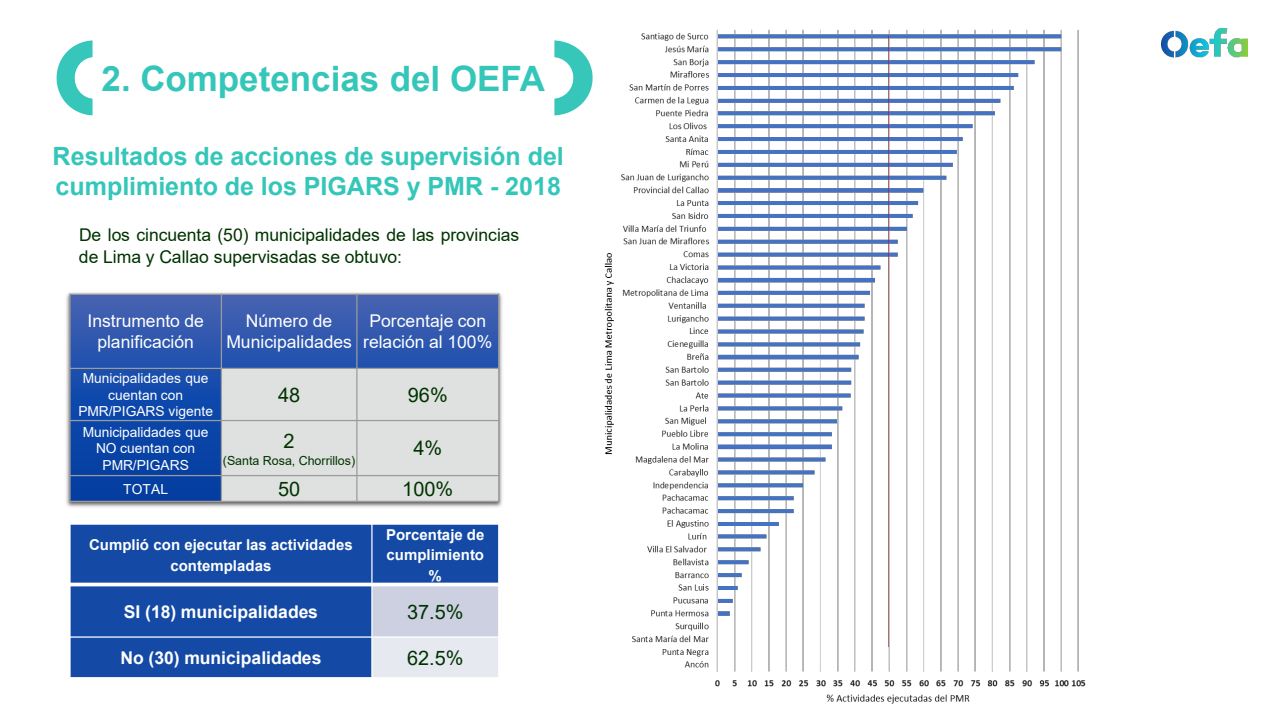
<style>
.page{position:relative;width:1280px;height:717px;background:#fff}
.page>*{position:absolute;margin:0;border:0;box-sizing:border-box;transform-origin:0 0}
.t1{font:700 35px "Arial";color:#35c6ba}
.t2{font:700 25px/30px "Arial";color:#35c6ba}
.t3{font:20px "Arial";color:#030}
.t4{font:17.5px/21px "Arial";color:#030}
.t5{font:17.5px/21px "Arial";color:#fefffe;text-align:center}
.t6{font:700 17.5px "Arial";color:#fefffe}
.t7{font:700 15px/20.8px "Arial";color:#fefffe;text-align:center}
.t8{font:13.75px/16.5px "Arial";color:#fefffe;text-align:center}
.t9{font:12.5px "Arial";color:#030}
</style>
<div class="page">
<img style="left:1162px;top:28px;width:86px;height:30px">
<div style="left:70px;top:524px;width:302px;height:60px;background:#144aa5"></div>
<div style="left:372px;top:524px;width:127px;height:60px;background:#144aa5"></div>
<div style="left:70px;top:584px;width:302px;height:52px;background:#144aa5"></div>
<div style="left:372px;top:584px;width:127px;height:52px;background:#ccd0e1"></div>
<div style="left:70px;top:636px;width:302px;height:41px;background:#144aa5"></div>
<div style="left:372px;top:636px;width:127px;height:41px;background:#e7e9f0"></div>
<hr style="left:371px;top:523px;width:2px;height:155px;background:#fefffe">
<svg style="left:71px;top:582px;width:427px;height:4px;background:#d8e1ef"></svg>
<hr style="left:69px;top:636px;width:430px;height:1px;background:#fefffe">
<hr style="left:69px;top:523px;width:2px;height:155px;background:#fefffe">
<hr style="left:498px;top:523px;width:1px;height:155px;background:#fefffe">
<hr style="left:69px;top:676px;width:430px;height:2px;background:#fefffe">
<img style="left:66px;top:292px;width:437px;height:216px">
<div style="left:70px;top:294px;width:429px;height:207px;background:linear-gradient(to bottom,#3d5fb3,#003aa1)"></div>
<div style="left:221px;top:368px;width:136px;height:52px;background:#dfe1e0"></div>
<div style="left:357px;top:368px;width:142px;height:52px;background:#dfe1e0"></div>
<div style="left:221px;top:420px;width:136px;height:55px;background:#dfe1e0"></div>
<div style="left:357px;top:420px;width:142px;height:55px;background:#dfe1e0"></div>
<div style="left:221px;top:475px;width:136px;height:26px;background:#dfe1e0"></div>
<div style="left:357px;top:475px;width:142px;height:26px;background:#dfe1e0"></div>
<hr style="left:221px;top:293px;width:1px;height:208px;background:#9b9b9b">
<hr style="left:356px;top:293px;width:2px;height:208px;background:#9b9b9b">
<hr style="left:69px;top:367px;width:430px;height:2px;background:#9b9b9b">
<hr style="left:69px;top:419px;width:430px;height:2px;background:#9b9b9b">
<hr style="left:69px;top:474px;width:430px;height:2px;background:#9b9b9b">
<hr style="left:69px;top:293px;width:2px;height:208px;background:#9b9b9b">
<hr style="left:498px;top:293px;width:1px;height:208px;background:#9b9b9b">
<hr style="left:69px;top:293px;width:430px;height:2px;background:#9b9b9b">
<hr style="left:69px;top:500px;width:430px;height:1px;background:#9b9b9b">
<img style="left:604px;top:29px;width:482px;height:675px">
<svg style="left:57px;top:40px;width:36px;height:75px"></svg>
<svg style="left:554px;top:40px;width:39px;height:75px"></svg>
<p class="t1" style="left:101px;top:54px;width:445px">2. Competencias del OEFA</p>
<h1 class="t2" style="left:53px;top:142px;width:513px">Resultados de acciones de supervisión del cumplimiento de los PIGARS y PMR - 2018</h1>
<p class="t4" style="left:79px;top:224px;width:442px">De los cincuenta (50) municipalidades de las provincias de Lima y Callao supervisadas se obtuvo:</p>
<p class="t5" style="left:87px;top:310px;width:118px">Instrumento de planificación</p>
<p class="t5" style="left:226px;top:310px;width:127px">Número de<br>Municipalidades</p>
<p class="t5" style="left:363px;top:310px;width:131px">Porcentaje con relación al 100%</p>
<p class="t8" style="left:78px;top:370px;width:136px">Municipalidades que cuentan con<br>PMR/PIGARS vigente</p>
<p class="t3" style="left:278px;top:381px;width:24px">48</p>
<p class="t3" style="left:408px;top:381px;width:41px">96%</p>
<p class="t8" style="left:83px;top:423px;width:127px">Municipalidades que<br>NO cuentan con<br>PMR/PIGARS</p>
<p class="t3" style="left:284px;top:427px;width:13px">2</p>
<p class="t9" style="left:223px;top:451px;width:134px">(Santa Rosa, Chorrillos)</p>
<p class="t3" style="left:413px;top:434px;width:30px">4%</p>
<p class="t8" style="left:123px;top:480px;width:46px">TOTAL</p>
<p class="t3" style="left:278px;top:475px;width:24px">50</p>
<p class="t3" style="left:402px;top:475px;width:53px">100%</p>
<p class="t7" style="left:89px;top:534px;width:265px">Cumplió con ejecutar las actividades contempladas</p>
<p class="t7" style="left:386px;top:524px;width:100px">Porcentaje de cumplimiento %</p>
<p class="t6" style="left:124px;top:599px;width:196px">SI (18) municipalidades</p>
<p class="t3" style="left:407px;top:597px;width:58px">37.5%</p>
<p class="t6" style="left:120px;top:645px;width:203px">No (30) municipalidades</p>
<p class="t3" style="left:407px;top:644px;width:58px">62.5%</p>
</div>
